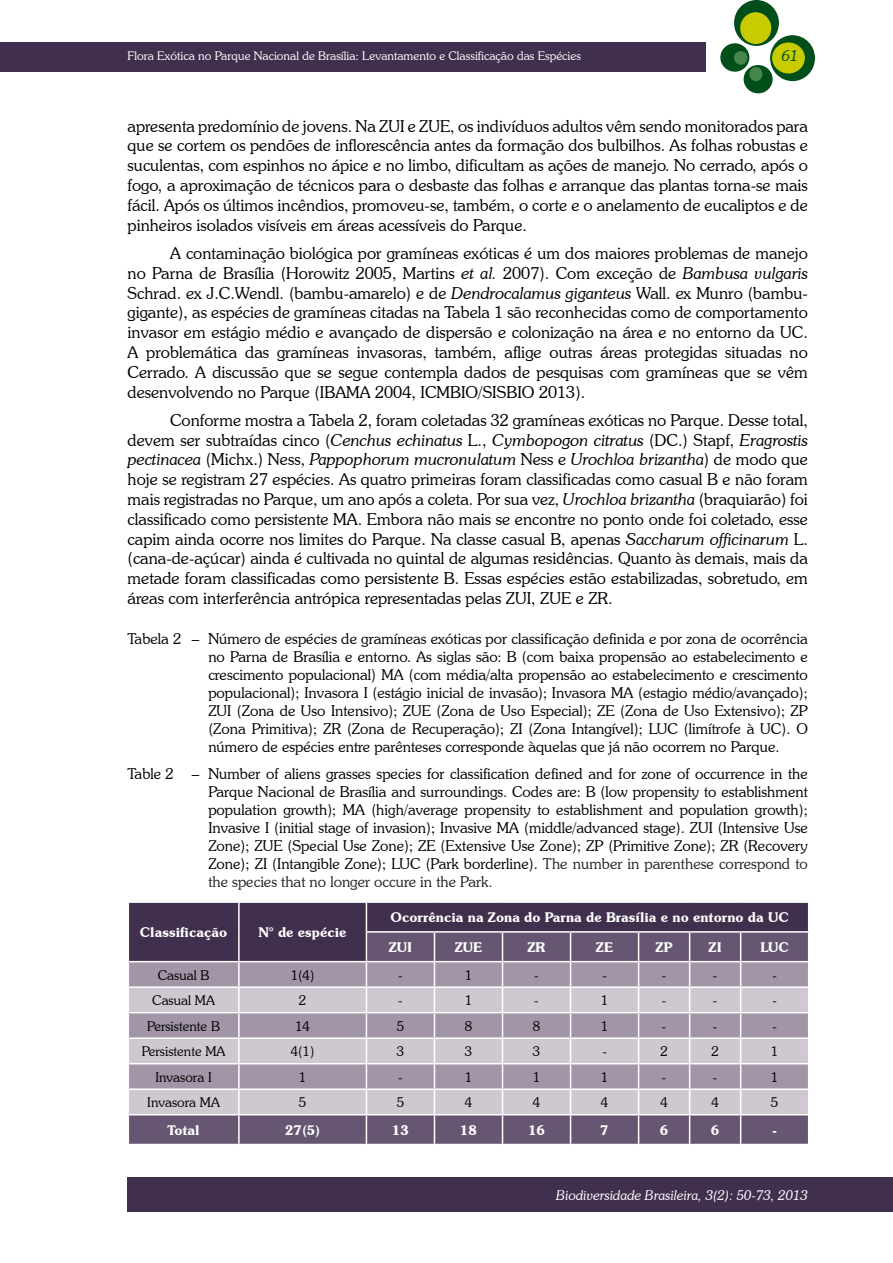
<style>
.page{position:relative;width:893px;height:1263px;background:#fff}
.page>*{position:absolute;margin:0;border:0;box-sizing:border-box;transform-origin:0 0}
.t1{font:300 16.5px/19.8px "Souvenir IT Cby BT";color:#000;text-align:justify}
.t2{font:300 15px/18px "Souvenir IT Cby BT";color:#000;text-align:justify}
.t3{font:italic 300 15px "Souvenir IT Cby BT";color:#004e1a}
.t4{font:300 13.5px "Souvenir IT Cby BT";color:#000}
.t5{font:600 13.5px "Souvenir IT Cby BT";color:#fff}
.t6{font:italic 300 13.5px "Souvenir IT Cby BT";color:#fff}
.t7{font:300 12px "Souvenir IT Cby BT";color:#fff}
.s1{font-style:italic}
.s2{color:#222}
</style>
<div class="page">
<div style="left:0;top:43px;width:705px;height:29px;background:#412f4e"></div>
<div style="left:734px;top:0;width:45px;height:46px;background:#004e1a;border-radius:50%"></div>
<div style="left:770px;top:35px;width:45px;height:46px;background:#004e1a;border-radius:50%"></div>
<div style="left:720px;top:43px;width:29px;height:29px;background:#004e1a;border-radius:50%"></div>
<div style="left:744px;top:65px;width:29px;height:28px;background:#004e1a;border-radius:50%"></div>
<div style="left:740px;top:12px;width:31px;height:32px;background:#c8cb00;border-radius:50%"></div>
<div style="left:772px;top:42px;width:33px;height:31px;background:#c8cb00;border-radius:50%"></div>
<div style="left:734px;top:51px;width:13px;height:14px;background:#47864a;border-radius:50%"></div>
<div style="left:749px;top:67px;width:13px;height:14px;background:#47864a;border-radius:50%"></div>
<div style="left:128px;top:1178px;width:765px;height:34px;background:#412f4e"></div>
<svg style="left:128px;top:902px;width:681px;height:242px;background:#9a8fa1"></svg>
<p class="t7" style="left:128px;top:49px;width:455px">Flora Exótica no Parque Nacional de Brasília: Levantamento e Classificação das Espécies</p>
<p class="t3" style="left:782px;top:46px;width:18px">61</p>
<p class="t1" style="left:128px;top:116px;width:682px">apresenta predomínio de jovens. Na ZUI e ZUE, os indivíduos adultos vêm sendo monitorados para que se cortem os pendões de inflorescência antes da formação dos bulbilhos. As folhas robustas e suculentas, com espinhos no ápice e no limbo, dificultam as ações de manejo. No cerrado, após o fogo, a aproximação de técnicos para o desbaste das folhas e arranque das plantas torna-se mais fácil. Após os últimos incêndios, promoveu-se, também, o corte e o anelamento de eucaliptos e de pinheiros isolados visíveis em áreas acessíveis do Parque.</p>
<p class="t1" style="left:128px;top:243px;width:682px;text-indent:43px">A contaminação biológica por gramíneas exóticas é um dos maiores problemas de manejo no Parna de Brasília (Horowitz 2005, Martins <span class="s1">et al.</span> 2007). Com exceção de <span class="s1">Bambusa vulgaris </span>Schrad. ex J.C.Wendl. (bambu-amarelo) e de <span class="s1">Dendrocalamus giganteus</span> Wall. ex Munro (bambu&shy;gigante), as espécies de gramíneas citadas na Tabela 1 são reconhecidas como de comportamento invasor em estágio médio e avançado de dispersão e colonização na área e no entorno da UC.<br>A problemática das gramíneas invasoras, também, aflige outras áreas protegidas situadas no Cerrado. A discussão que se segue contempla dados de pesquisas com gramíneas que se vêm desenvolvendo no Parque (IBAMA 2004, ICMBIO/SISBIO 2013).</p>
<p class="t1" style="left:128px;top:410px;width:682px;text-indent:43px">Conforme mostra a Tabela 2, foram coletadas 32 gramíneas exóticas no Parque. Desse total, devem ser subtraídas cinco (<span class="s1">Cenchus echinatus</span> L., <span class="s1">Cymbopogon citratus</span> (DC.) Stapf, <span class="s1">Eragrostis pectinacea</span> (Michx.) Ness, <span class="s1">Pappophorum mucronulatum</span> Ness e <span class="s1">Urochloa brizantha</span>) de modo que hoje se registram 27 espécies. As quatro primeiras foram classificadas como casual B e não foram mais registradas no Parque, um ano após a coleta. Por sua vez, <span class="s1">Urochloa brizantha</span> (braquiarão) foi classificado como persistente MA. Embora não mais se encontre no ponto onde foi coletado, esse capim ainda ocorre nos limites do Parque. Na classe casual B, apenas <span class="s1">Saccharum officinarum</span> L. (cana-de-açúcar) ainda é cultivada no quintal de algumas residências. Quanto às demais, mais da metade foram classificadas como persistente B. Essas espécies estão estabilizadas, sobretudo, em áreas com interferência antrópica representadas pelas ZUI, ZUE e ZR.</p>
<p class="t2" style="left:208px;top:630px;width:601px;text-indent:-81px">Tabela 2 – Número de espécies de gramíneas exóticas por classificação definida e por zona de ocorrência no Parna de Brasília e entorno. As siglas são: B (com baixa propensão ao estabelecimento e crescimento populacional) MA (com média/alta propensão ao estabelecimento e crescimento populacional); Invasora I (estágio inicial de invasão); Invasora MA (estagio médio/avançado); ZUI (Zona de Uso Intensivo); ZUE (Zona de Uso Especial); ZE (Zona de Uso Extensivo); ZP (Zona Primitiva); ZR (Zona de Recuperação); ZI (Zona Intangível); LUC (limítrofe à UC). O número de espécies entre parênteses corresponde àquelas que já não ocorrem no Parque.</p>
<p class="t2" style="left:208px;top:764px;width:601px;text-indent:-81px">Table 2 – Number of aliens grasses species for classification defined and for zone of occurrence in the Parque Nacional de Brasília and surroundings. Codes are: B (low propensity to establishment population growth); MA (high/average propensity to establishment and population growth); Invasive I (initial stage of invasion); Invasive MA (middle/advanced stage). ZUI (Intensive Use Zone); ZUE (Special Use Zone); ZE (Extensive Use Zone); ZP (Primitive Zone); ZR (Recovery Zone); ZI (Intangible Zone); LUC (Park borderline). <span class="s2">The number in parenthese correspond to the species that no longer occure in the Park.</span></p>
<p class="t5" style="left:140px;top:924px;width:89px">Classificação</p>
<p class="t5" style="left:259px;top:924px;width:90px">N° de espécie</p>
<p class="t5" style="left:390px;top:909px;width:400px">Ocorrência na Zona do Parna de Brasília e no entorno da UC</p>
<p class="t5" style="left:389px;top:939px;width:25px">ZUI</p>
<p class="t5" style="left:455px;top:939px;width:29px">ZUE</p>
<p class="t5" style="left:527px;top:939px;width:20px">ZR</p>
<p class="t5" style="left:596px;top:939px;width:19px">ZE</p>
<p class="t5" style="left:656px;top:939px;width:18px">ZP</p>
<p class="t5" style="left:708px;top:939px;width:15px">ZI</p>
<p class="t5" style="left:760px;top:939px;width:30px">LUC</p>
<p class="t4" style="left:158px;top:966px;width:53px">Casual B</p>
<p class="t4" style="left:291px;top:966px;width:25px">1(4)</p>
<p class="t4" style="left:398px;top:966px;width:6px">-</p>
<p class="t4" style="left:465px;top:966px;width:9px">1</p>
<p class="t4" style="left:534px;top:966px;width:6px">-</p>
<p class="t4" style="left:602px;top:966px;width:6px">-</p>
<p class="t4" style="left:662px;top:966px;width:6px">-</p>
<p class="t4" style="left:713px;top:966px;width:6px">-</p>
<p class="t4" style="left:772px;top:966px;width:6px">-</p>
<p class="t4" style="left:152px;top:992px;width:64px">Casual MA</p>
<p class="t4" style="left:299px;top:992px;width:9px">2</p>
<p class="t4" style="left:398px;top:992px;width:6px">-</p>
<p class="t4" style="left:465px;top:992px;width:9px">1</p>
<p class="t4" style="left:534px;top:992px;width:6px">-</p>
<p class="t4" style="left:601px;top:992px;width:9px">1</p>
<p class="t4" style="left:662px;top:992px;width:6px">-</p>
<p class="t4" style="left:713px;top:992px;width:6px">-</p>
<p class="t4" style="left:772px;top:992px;width:6px">-</p>
<p class="t4" style="left:147px;top:1017px;width:74px">Persistente B</p>
<p class="t4" style="left:295px;top:1017px;width:16px">14</p>
<p class="t4" style="left:397px;top:1017px;width:9px">5</p>
<p class="t4" style="left:465px;top:1017px;width:9px">8</p>
<p class="t4" style="left:533px;top:1017px;width:9px">8</p>
<p class="t4" style="left:601px;top:1017px;width:9px">1</p>
<p class="t4" style="left:662px;top:1017px;width:6px">-</p>
<p class="t4" style="left:713px;top:1017px;width:6px">-</p>
<p class="t4" style="left:772px;top:1017px;width:6px">-</p>
<p class="t4" style="left:142px;top:1043px;width:85px">Persistente MA</p>
<p class="t4" style="left:291px;top:1043px;width:25px">4(1)</p>
<p class="t4" style="left:397px;top:1043px;width:9px">3</p>
<p class="t4" style="left:465px;top:1043px;width:9px">3</p>
<p class="t4" style="left:533px;top:1043px;width:9px">3</p>
<p class="t4" style="left:602px;top:1043px;width:6px">-</p>
<p class="t4" style="left:660px;top:1043px;width:9px">2</p>
<p class="t4" style="left:711px;top:1043px;width:9px">2</p>
<p class="t4" style="left:771px;top:1043px;width:9px">1</p>
<p class="t4" style="left:155px;top:1068px;width:58px">Invasora I</p>
<p class="t4" style="left:299px;top:1068px;width:9px">1</p>
<p class="t4" style="left:398px;top:1068px;width:6px">-</p>
<p class="t4" style="left:465px;top:1068px;width:9px">1</p>
<p class="t4" style="left:533px;top:1068px;width:9px">1</p>
<p class="t4" style="left:601px;top:1068px;width:9px">1</p>
<p class="t4" style="left:662px;top:1068px;width:6px">-</p>
<p class="t4" style="left:713px;top:1068px;width:6px">-</p>
<p class="t4" style="left:771px;top:1068px;width:9px">1</p>
<p class="t4" style="left:147px;top:1094px;width:74px">Invasora MA</p>
<p class="t4" style="left:299px;top:1094px;width:9px">5</p>
<p class="t4" style="left:397px;top:1094px;width:9px">5</p>
<p class="t4" style="left:465px;top:1094px;width:9px">4</p>
<p class="t4" style="left:533px;top:1094px;width:9px">4</p>
<p class="t4" style="left:601px;top:1094px;width:9px">4</p>
<p class="t4" style="left:660px;top:1094px;width:9px">4</p>
<p class="t4" style="left:711px;top:1094px;width:9px">4</p>
<p class="t4" style="left:771px;top:1094px;width:9px">5</p>
<p class="t5" style="left:167px;top:1121px;width:34px">Total</p>
<p class="t5" style="left:285px;top:1121px;width:37px">27(5)</p>
<p class="t5" style="left:392px;top:1121px;width:19px">13</p>
<p class="t5" style="left:460px;top:1121px;width:19px">18</p>
<p class="t5" style="left:528px;top:1121px;width:19px">16</p>
<p class="t5" style="left:600px;top:1121px;width:10px">7</p>
<p class="t5" style="left:660px;top:1121px;width:10px">6</p>
<p class="t5" style="left:711px;top:1121px;width:10px">6</p>
<p class="t5" style="left:772px;top:1121px;width:6px">-</p>
<p class="t6" style="left:556px;top:1187px;width:253px">Biodiversidade Brasileira, 3(2): 50-73, 2013</p>
</div>
